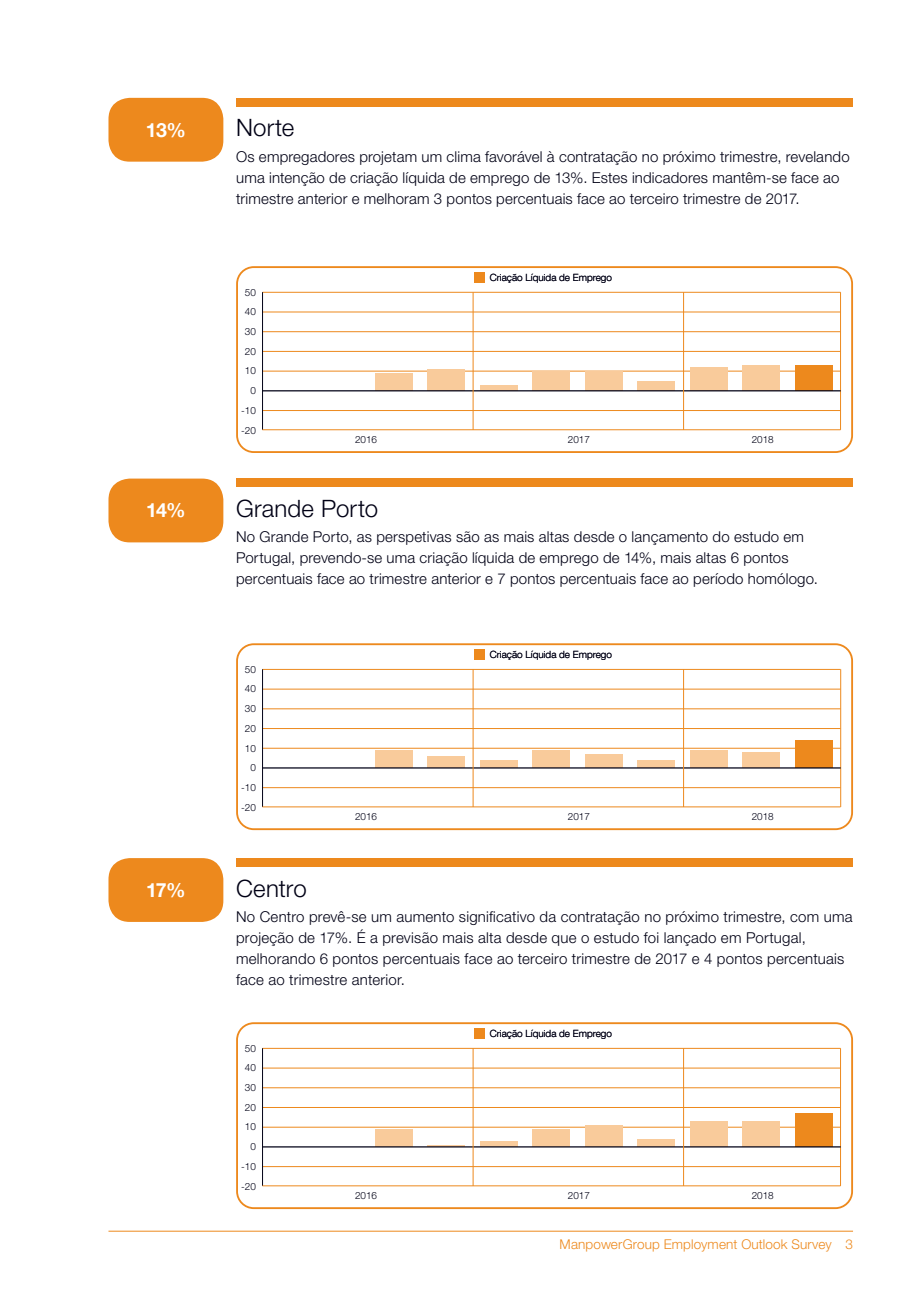
<style>
.page{position:relative;width:919px;height:1289px;background:#fff}
.page>*{position:absolute;margin:0;border:0;box-sizing:border-box;transform-origin:0 0}
.t1{font:300 24px "Helvetica Neue LT Std";letter-spacing:.005em;color:#000015}
.t2{font:700 19.5px "Helvetica Neue LT Com";color:#fff}
.t3{font:300 15px/21px "Helvetica Neue LT Std";letter-spacing:.01em;color:#000015}
.t4{font:300 13.5px "Helvetica Neue LT Std";letter-spacing:.01em;color:#ed891d}
.t5{font:300 9.9px/19.6px "Helvetica Neue LT Std";color:#000015;text-align:right}
.t6{font:300 9.9px "Helvetica Neue LT Com";color:#000015}
</style>
<div class="page">
<div style="left:108px;top:98px;width:115px;height:64px;background:#ed891d;border-radius:21px"></div>
<div style="left:108px;top:478px;width:115px;height:64px;background:#ed891d;border-radius:21px"></div>
<div style="left:108px;top:858px;width:115px;height:63px;background:#ed891d;border-radius:21px"></div>
<hr style="left:108px;top:1230px;width:745px;height:1px;background:#ed891d">
<div style="left:236px;top:98px;width:617px;height:8px;background:#ed891d"></div>
<div style="left:236px;top:478px;width:617px;height:9px;background:#ed891d"></div>
<svg style="left:236px;top:266px;width:617px;height:187px"></svg>
<svg style="left:236px;top:643px;width:617px;height:187px"></svg>
<div style="left:236px;top:858px;width:617px;height:8px;background:#ed891d"></div>
<svg style="left:236px;top:1022px;width:617px;height:186px"></svg>
<h2 class="t2" style="left:146px;top:117px;width:42px">13%</h2>
<h1 class="t1" style="left:236px;top:113px;width:60px">Norte</h1>
<p class="t3" style="left:236px;top:145px;width:615px">Os empregadores projetam um clima favorável à contratação no próximo trimestre, revelando uma intenção de criação líquida de emprego de 13%. Estes indicadores mantêm-se face ao trimestre anterior e melhoram 3 pontos percentuais face ao terceiro trimestre de 2017.</p>
<p class="t6" style="left:489px;top:271px;width:124px">Criação Líquida de Emprego</p>
<p class="t5" style="left:241px;top:282px;width:16px">50<br>40<br>30<br>20<br>10<br>0 -10 -20</p>
<p class="t5" style="left:355px;top:429px;width:24px">2016</p>
<p class="t5" style="left:568px;top:429px;width:24px">2017</p>
<p class="t5" style="left:751px;top:429px;width:24px">2018</p>
<h2 class="t2" style="left:146px;top:498px;width:41px">14%</h2>
<h1 class="t1" style="left:236px;top:494px;width:143px">Grande Porto</h1>
<p class="t3" style="left:236px;top:526px;width:583px">No Grande Porto, as perspetivas são as mais altas desde o lançamento do estudo em<br>Portugal, prevendo-se uma criação líquida de emprego de 14%, mais altas 6 pontos percentuais face ao trimestre anterior e 7 pontos percentuais face ao período homólogo.</p>
<p class="t6" style="left:489px;top:648px;width:124px">Criação Líquida de Emprego</p>
<p class="t5" style="left:241px;top:659px;width:16px">50<br>40<br>30<br>20<br>10<br>0 -10 -20</p>
<p class="t5" style="left:355px;top:806px;width:24px">2016</p>
<p class="t5" style="left:568px;top:806px;width:24px">2017</p>
<p class="t5" style="left:751px;top:806px;width:24px">2018</p>
<h2 class="t2" style="left:146px;top:877px;width:41px">17%</h2>
<h1 class="t1" style="left:236px;top:873px;width:72px">Centro</h1>
<p class="t3" style="left:236px;top:905px;width:618px">No Centro prevê-se um aumento significativo da contratação no próximo trimestre, com uma projeção de 17%. É a previsão mais alta desde que o estudo foi lançado em Portugal, melhorando 6 pontos percentuais face ao terceiro trimestre de 2017 e 4 pontos percentuais face ao trimestre anterior.</p>
<p class="t6" style="left:489px;top:1027px;width:124px">Criação Líquida de Emprego</p>
<p class="t5" style="left:241px;top:1038px;width:16px">50<br>40<br>30<br>20<br>10<br>0 -10 -20</p>
<p class="t5" style="left:355px;top:1184px;width:24px">2016</p>
<p class="t5" style="left:568px;top:1184px;width:24px">2017</p>
<p class="t5" style="left:751px;top:1184px;width:24px">2018</p>
<p class="t4" style="left:559px;top:1235px;width:295px">ManpowerGroup Employment Outlook Survey 3</p>
</div>
